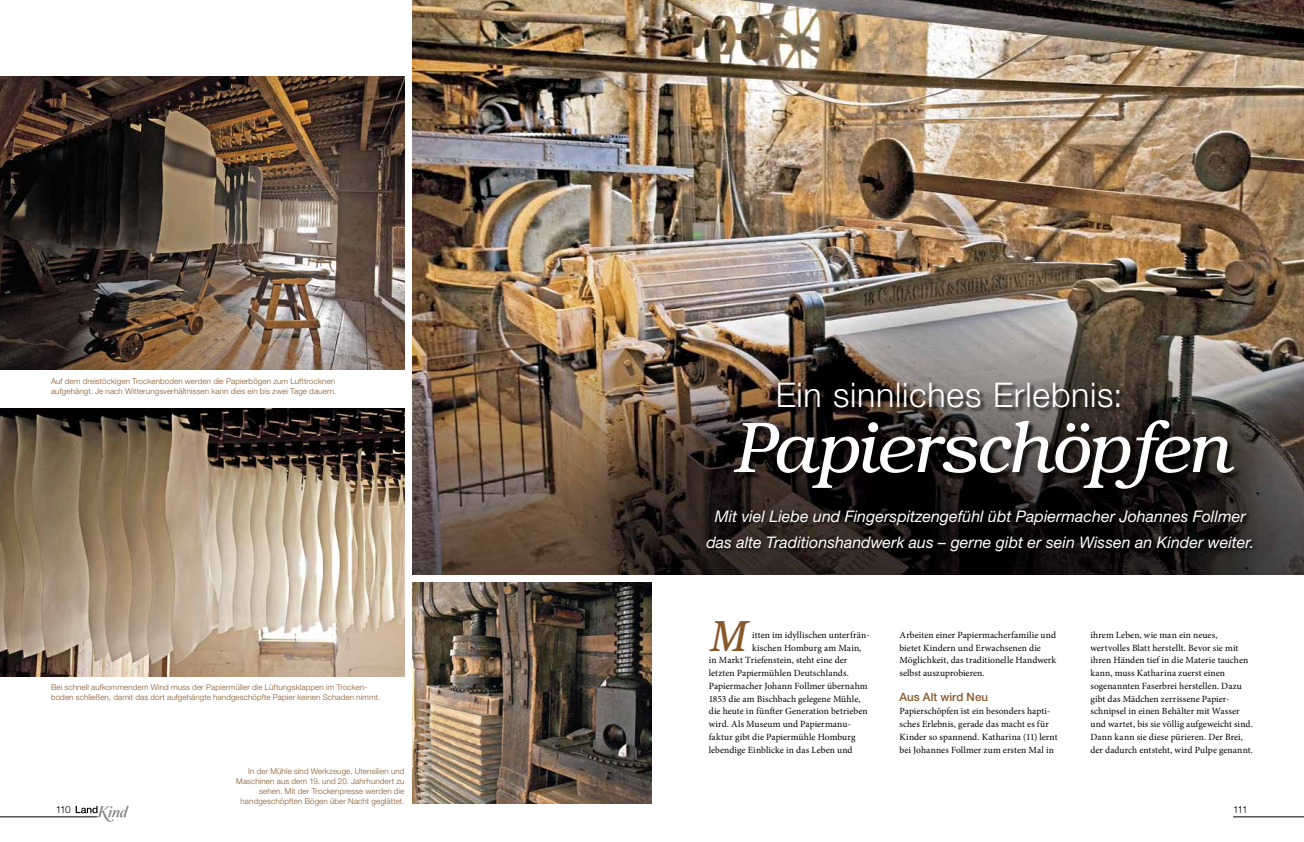
<style>
.page{position:relative;width:1304px;height:842px;background:#fff}
.page>*{position:absolute;margin:0;border:0;box-sizing:border-box;transform-origin:0 0}
.t1{font:italic 300 72px "Brussels";letter-spacing:-.025em;color:#fff}
.t2{font:italic 300 43.5px "Brussels";color:#88582c}
.t3{font:300 34px "Helvetica Neue LT Std";letter-spacing:.02em;color:#fff}
.t4{font:italic 16px/26px "Helvetica Neue LT Std";color:#fff;text-align:center}
.t5{font:500 11.5px "Helvetica Neue LT Std";color:#88582c}
.t6{font:300 10px "Helvetica Neue LT Std";letter-spacing:-.11em;color:#000}
.t7{font:9.5px/12.8px "Minion Pro";letter-spacing:.005em;color:#000}
.t8{font:300 8px/10px "Helvetica Neue LT Std";letter-spacing:.015em;color:#88582c}
</style>
<div class="page">
<hr style="left:0;top:816px;width:98px;height:1px;background:#000">
<hr style="left:1233px;top:816px;width:71px;height:1px;background:#000">
<svg style="left:76px;top:806px;width:53px;height:16px"></svg>
<img style="left:0;top:77px;width:404px;height:293px">
<img style="left:0;top:408px;width:405px;height:268px">
<img style="left:413px;top:0;width:891px;height:574px">
<img style="left:413px;top:583px;width:239px;height:221px">
<div style="left:706px;top:509px;width:551px;height:47px;background:#000;opacity:.75"></div>
<div style="left:778px;top:383px;width:347px;height:30px;background:#000;opacity:.75"></div>
<div style="left:735px;top:421px;width:506px;height:75px;background:#000;opacity:.75"></div>
<p class="t8" style="left:51px;top:376px;width:287px">Auf dem dreistöckigen Trockenboden werden die Papierbögen zum Lufttrocknen aufgehängt. Je nach Witterungsverhältnissen kann dies ein bis zwei Tage dauern.</p>
<p class="t8" style="left:51px;top:682px;width:331px">Bei schnell aufkommendem Wind muss der Papiermüller die Lüftungsklappen im Trocken&shy;boden schließen, damit das dort aufgehängte handgeschöpfte Papier keinen Schaden nimmt.</p>
<h3 class="t3" style="left:776px;top:374px;width:348px">Ein sinnliches Erlebnis:</h3>
<h1 class="t1" style="left:731px;top:403px;width:500px">Papierschöpfen</h1>
<h3 class="t4" style="left:706px;top:503px;width:549px">Mit viel Liebe und Fingerspitzengefühl übt Papiermacher Johannes Follmer das alte Traditionshandwerk aus – gerne gibt er sein Wissen an Kinder weiter.</h3>
<h2 class="t2" style="left:708px;top:609px;width:39px">M</h2>
<p class="t7" style="left:752px;top:628px;width:119px">itten im idyllischen unterfrän-</p>
<p class="t7" style="left:752px;top:641px;width:111px">kischen Homburg am Main,</p>
<p class="t7" style="left:709px;top:654px;width:140px">in Markt Triefenstein, steht eine der</p>
<p class="t7" style="left:709px;top:667px;width:142px">letzten Papiermühlen Deutschlands.</p>
<p class="t7" style="left:709px;top:679px;width:160px">Papiermacher Johann Follmer übernahm</p>
<p class="t7" style="left:709px;top:692px;width:153px">1853 die am Bischbach gelegene Mühle,</p>
<p class="t7" style="left:709px;top:705px;width:160px">die heute in fünfter Generation betrieben</p>
<p class="t7" style="left:709px;top:718px;width:143px">wird. Als Museum und Papiermanu-</p>
<p class="t7" style="left:709px;top:730px;width:148px">faktur gibt die Papiermühle Homburg</p>
<p class="t7" style="left:709px;top:743px;width:145px">lebendige Einblicke in das Leben und</p>
<p class="t7" style="left:900px;top:628px;width:158px">Arbeiten einer Papiermacherfamilie und bietet Kindern und Erwachsenen die Möglichkeit, das traditionelle Handwerk selbst auszuprobieren.</p>
<p class="t5" style="left:900px;top:690px;width:90px">Aus Alt wird Neu</p>
<p class="t7" style="left:900px;top:705px;width:160px">Papierschöpfen ist ein besonders hapti&shy;sches Erlebnis, gerade das macht es für Kinder so spannend. Katharina (11) lernt bei Johannes Follmer zum ersten Mal in</p>
<p class="t7" style="left:1090px;top:628px;width:164px">ihrem Leben, wie man ein neues, wertvolles Blatt herstellt. Bevor sie mit ihren Händen tief in die Materie tauchen kann, muss Katharina zuerst einen sogenannten Faserbrei herstellen. Dazu gibt das Mädchen zerrissene Papier&shy;schnipsel in einen Behälter mit Wasser und wartet, bis sie völlig aufgeweicht sind.<br>Dann kann sie diese pürieren. Der Brei, der dadurch entsteht, wird Pulpe genannt.</p>
<p class="t8" style="left:236px;top:766px;width:170px;text-align:right">In der Mühle sind Werkzeuge, Utensilien und Maschinen aus dem 19. und 20. Jahrhundert zu sehen. Mit der Trockenpresse werden die handgeschöpften Bögen über Nacht geglättet.</p>
<p class="t6" style="left:56px;top:804px;width:17px">110</p>
<p class="t6" style="left:1233px;top:804px;width:16px">111</p>
</div>
